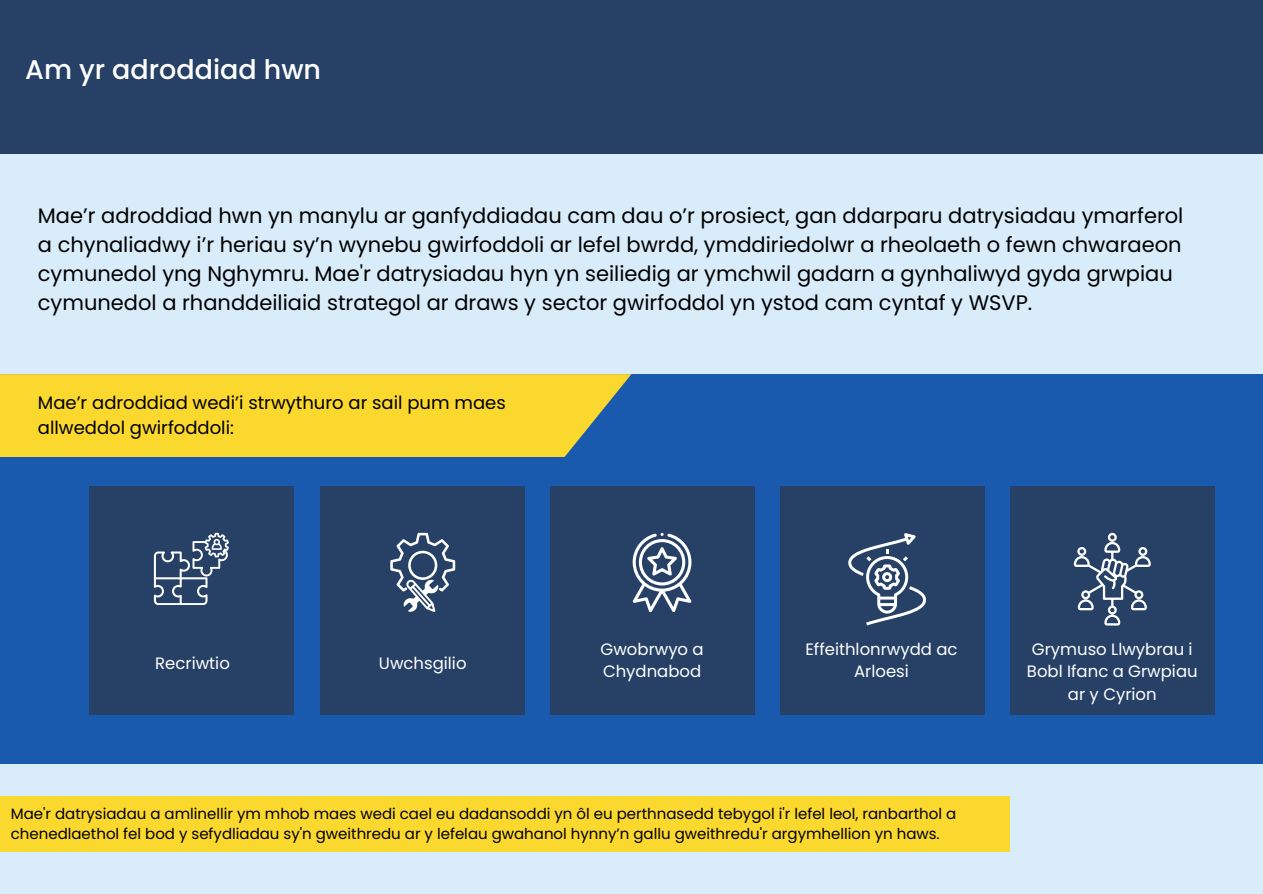
<style>
.page{position:relative;width:1263px;height:894px;background:#fff}
.page>*{position:absolute;margin:0;border:0;box-sizing:border-box;transform-origin:0 0}
.t1{font:500 27px "Poppins";color:#fff}
.t2{font:21px/29.2px "Poppins";color:#000}
.t3{font:18px/24.8px "Poppins";color:#000}
.t4{font:16.5px/22.5px "Poppins";color:#fff;text-align:center}
.t5{font:15px/20.2px "Poppins";color:#000}
</style>
<div class="page">
<div style="left:0;top:0;width:1263px;height:893px;background:#d9ecf9"></div>
<div style="left:0;top:0;width:1263px;height:154px;background:#264066"></div>
<div style="left:0;top:374px;width:1263px;height:389px;background:#1959ae"></div>
<div style="left:0;top:374px;width:631px;height:83px;background:#fbd82e"></div>
<div style="left:89px;top:486px;width:205px;height:228px;background:#264066"></div>
<div style="left:321px;top:486px;width:204px;height:228px;background:#264066"></div>
<div style="left:550px;top:486px;width:205px;height:228px;background:#264066"></div>
<div style="left:780px;top:486px;width:204px;height:228px;background:#264066"></div>
<div style="left:1010px;top:486px;width:204px;height:228px;background:#264066"></div>
<div style="left:0;top:796px;width:1010px;height:55px;background:#fbd82e"></div>
<svg style="left:154px;top:532px;width:75px;height:72px"></svg>
<svg style="left:390px;top:532px;width:65px;height:79px"></svg>
<svg style="left:633px;top:532px;width:58px;height:79px"></svg>
<svg style="left:848px;top:533px;width:78px;height:92px"></svg>
<svg style="left:1074px;top:532px;width:77px;height:93px"></svg>
<h1 class="t1" style="left:25px;top:51px;width:297px">Am yr adroddiad hwn</h1>
<h2 class="t2" style="left:38px;top:200px;width:1147px">Mae’r adroddiad hwn yn manylu ar ganfyddiadau cam dau o’r prosiect, gan ddarparu datrysiadau ymarferol a chynaliadwy i’r heriau sy’n wynebu gwirfoddoli ar lefel bwrdd, ymddiriedolwr a rheolaeth o fewn chwaraeon cymunedol yng Nghymru. Mae'r datrysiadau hyn yn seiliedig ar ymchwil gadarn a gynhaliwyd gyda grwpiau cymunedol a rhanddeiliaid strategol ar draws y sector gwirfoddol yn ystod cam cyntaf y WSVP.</h2>
<h3 class="t3" style="left:38px;top:390px;width:469px">Mae’r adroddiad wedi’i strwythuro ar sail pum maes allweddol gwirfoddoli:</h3>
<p class="t4" style="left:155px;top:651px;width:76px">Recriwtio</p>
<h3 class="t4" style="left:379px;top:651px;width:89px">Uwchsgilio</h3>
<p class="t4" style="left:601px;top:637px;width:105px;text-align:left">Gwobrwyo a<br>Chydnabod</p>
<h3 class="t4" style="left:805px;top:637px;width:154px">Effeithlonrwydd ac<br>Arloesi</h3>
<p class="t4" style="left:1027px;top:637px;width:172px">Grymuso Llwybrau i<br>Bobl Ifanc a Grwpiau ar y Cyrion</p>
<h3 class="t5" style="left:11px;top:803px;width:947px">Mae'r datrysiadau a amlinellir ym mhob maes wedi cael eu dadansoddi yn ôl eu perthnasedd tebygol i'r lefel leol, ranbarthol a chenedlaethol fel bod y sefydliadau sy'n gweithredu ar y lefelau gwahanol hynny’n gallu gweithredu'r argymhellion yn haws.</h3>
</div>
